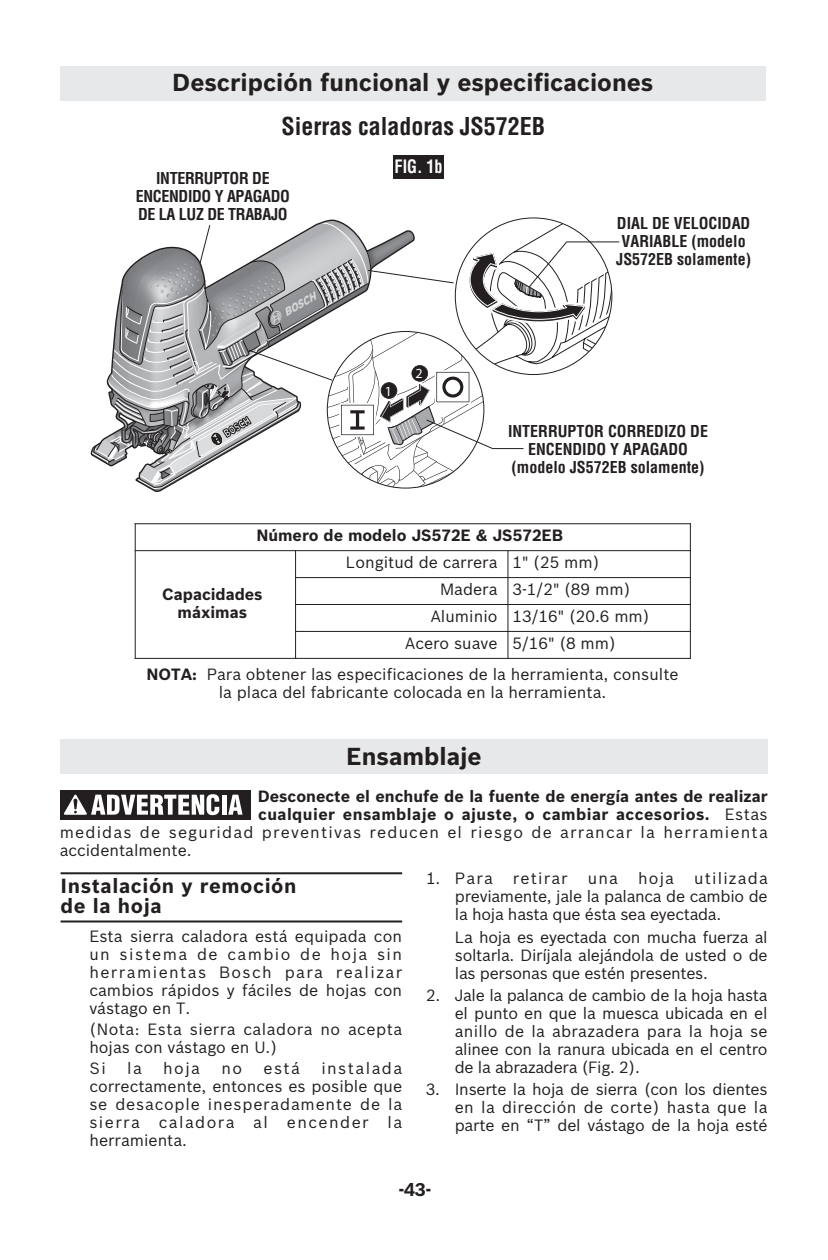
<style>
.page{position:relative;width:828px;height:1260px;background:#fff}
.page>*{position:absolute;margin:0;border:0;box-sizing:border-box;transform-origin:0 0}
.t1{font:700 24px "Bosch Sans";color:#231f20}
.t2{font:700 condensed 24px "Helvetica";color:#231f20}
.t3{font:700 20px/20px "Bosch Sans";letter-spacing:.03em;color:#231f20}
.t4{font:700 condensed 18px "Helvetica";color:#fff;scale:.9 1}
.t5{font:700 18px "Bosch Sans";color:#231f20}
.t6{font:16px/18px "Bosch Sans";color:#231f20;text-align:justify}
.t7{font:700 condensed 16px/18px "Helvetica";color:#231f20;text-align:center}
.t8{font:700 16px/18px "Bosch Sans";color:#231f20;text-align:center}
.t9{font:16px "Bosch Sans";letter-spacing:.07em;color:#231f20}
.t10{font:16px/18px "Bosch Sans";letter-spacing:.03em;color:#231f20}
.t11{font:700 16px "Bosch Sans";letter-spacing:.03em;color:#231f20}
.t12{font:700 condensed 16px/18px "Helvetica";letter-spacing:-.02em;color:#231f20;text-align:center}
.t13{font:700 14px "Bosch Sans";color:#fff}
.s1{font-weight:700}
.s2{font-weight:400}
</style>
<div class="page">
<svg style="left:92px;top:218px;width:528px;height:272px"></svg>
<div style="left:60px;top:66px;width:706px;height:34px;background:#e7e8e9"></div>
<hr style="left:135px;top:523px;width:1px;height:136px;background:#231f20">
<hr style="left:295px;top:550px;width:1px;height:109px;background:#231f20">
<hr style="left:507px;top:550px;width:1px;height:109px;background:#231f20">
<hr style="left:690px;top:523px;width:1px;height:136px;background:#231f20">
<hr style="left:135px;top:523px;width:556px;height:1px;background:#231f20">
<hr style="left:135px;top:550px;width:556px;height:1px;background:#231f20">
<hr style="left:295px;top:577px;width:396px;height:1px;background:#231f20">
<hr style="left:295px;top:604px;width:396px;height:1px;background:#231f20">
<hr style="left:295px;top:631px;width:396px;height:1px;background:#231f20">
<hr style="left:135px;top:658px;width:556px;height:1px;background:#231f20">
<div style="left:393px;top:155px;width:51px;height:24px;background:#231f20"></div>
<div style="left:60px;top:740px;width:708px;height:34px;background:#e7e8e9"></div>
<hr style="left:61px;top:872px;width:341px;height:2px;background:#231f20">
<hr style="left:61px;top:920px;width:341px;height:2px;background:#231f20">
<div style="left:60px;top:790px;width:190px;height:30px;background:#231f20"></div>
<hr style="left:222px;top:795px;width:4px;height:20px;background:#fff">
<svg style="left:228px;top:795px;width:15px;height:20px"></svg>
<svg style="left:64px;top:794px;width:155px;height:21px"></svg>
<h1 class="t1" style="left:172px;top:69px;width:483px">Descripción funcional y especificaciones</h1>
<h1 class="t2" style="left:281px;top:113px;width:265px">Sierras caladoras JS572EB</h1>
<p class="t12" style="left:136px;top:169px;width:156px">INTERRUPTOR DE<br>ENCENDIDO Y APAGADO<br>DE LA LUZ DE TRABAJO</p>
<p class="t4" style="left:395px;top:156px;width:55px">FIG. 1b</p>
<p class="t13" style="left:385px;top:386px;width:9px">1</p>
<p class="t13" style="left:416px;top:368px;width:9px">2</p>
<p class="t7" style="left:616px;top:214px;width:136px">DIAL DE VELOCIDAD<br>VARIABLE (modelo<br>JS572EB solamente)</p>
<p class="t7" style="left:508px;top:422px;width:201px">INTERRUPTOR CORREDIZO DE<br>ENCENDIDO Y APAGADO (modelo JS572EB solamente)</p>
<p class="t8" style="left:256px;top:527px;width:308px">Número de modelo JS572E &amp; JS572EB</p>
<p class="t8" style="left:162px;top:585px;width:102px">Capacidades máximas</p>
<p class="t6" style="left:346px;top:554px;width:255px">Longitud de carrera 1" (25 mm)</p>
<p class="t6" style="left:440px;top:581px;width:192px">Madera 3-1/2" (89 mm)</p>
<p class="t6" style="left:431px;top:607px;width:220px">Aluminio 13/16" (20.6 mm)</p>
<p class="t6" style="left:405px;top:634px;width:212px">Acero suave 5/16" (8 mm)</p>
<p class="t6" style="left:146px;top:666px;width:534px;text-align:center"><span class="s1">NOTA:</span> Para obtener las especificaciones de la herramienta, consulte la placa del fabricante colocada en la herramienta.</p>
<h1 class="t1" style="left:346px;top:742px;width:137px">Ensamblaje</h1>
<p class="t8" style="left:258px;top:788px;width:511px">Desconecte el enchufe de la fuente de energía antes de realizar</p>
<p class="t11" style="left:258px;top:805px;width:511px">cualquier ensamblaje o ajuste, o cambiar accesorios. <span class="s2">Estas</span></p>
<p class="t9" style="left:60px;top:823px;width:710px">medidas de seguridad preventivas reducen el riesgo de arrancar la herramienta</p>
<p class="t6" style="left:60px;top:842px;width:133px">accidentalmente.</p>
<p class="t3" style="left:61px;top:876px;width:237px">Instalación y remoción de la hoja</p>
<p class="t6" style="left:89px;top:928px;width:314px">Esta sierra caladora está equipada con un sistema de cambio de hoja sin herramientas Bosch para realizar cambios rápidos y fáciles de hojas con vástago en T.</p>
<p class="t10" style="left:89px;top:1020px;width:314px">(Nota: Esta sierra caladora no acepta hojas con vástago en U.)</p>
<p class="t6" style="left:89px;top:1059px;width:18px">Si</p>
<p class="t6" style="left:127px;top:1059px;width:16px">la</p>
<p class="t6" style="left:163px;top:1059px;width:38px">hoja</p>
<p class="t6" style="left:221px;top:1059px;width:22px">no</p>
<p class="t6" style="left:263px;top:1059px;width:38px">está</p>
<p class="t6" style="left:89px;top:1059px;width:314px;text-indent:232px">instalada correctamente, entonces es posible que se desacople inesperadamente de la sierra caladora al encender la herramienta.</p>
<p class="t6" style="left:455px;top:870px;width:314px;text-indent:239px">utilizada previamente, jale la palanca de cambio de la hoja hasta que ésta sea eyectada.</p>
<p class="t6" style="left:455px;top:928px;width:314px">La hoja es eyectada con mucha fuerza al soltarla. Diríjala alejándola de usted o de las personas que estén presentes.</p>
<p class="t6" style="left:455px;top:986px;width:314px;text-indent:-29px">2. Jale la palanca de cambio de la hoja hasta el punto en que la muesca ubicada en el anillo de la abrazadera para la hoja se alinee con la ranura ubicada en el centro de la abrazadera (Fig. 2).</p>
<p class="t6" style="left:455px;top:1081px;width:314px;text-indent:-29px">3. Inserte la hoja de sierra (con los dientes en la dirección de corte) hasta que la parte en “T” del vástago de la hoja esté</p>
<p class="t6" style="left:426px;top:870px;width:68px">1. Para</p>
<p class="t9" style="left:513px;top:869px;width:56px">retirar</p>
<p class="t6" style="left:588px;top:870px;width:32px">una</p>
<p class="t6" style="left:638px;top:870px;width:37px">hoja</p>
<p class="t5" style="left:399px;top:1179px;width:34px">-43-</p>
</div>
